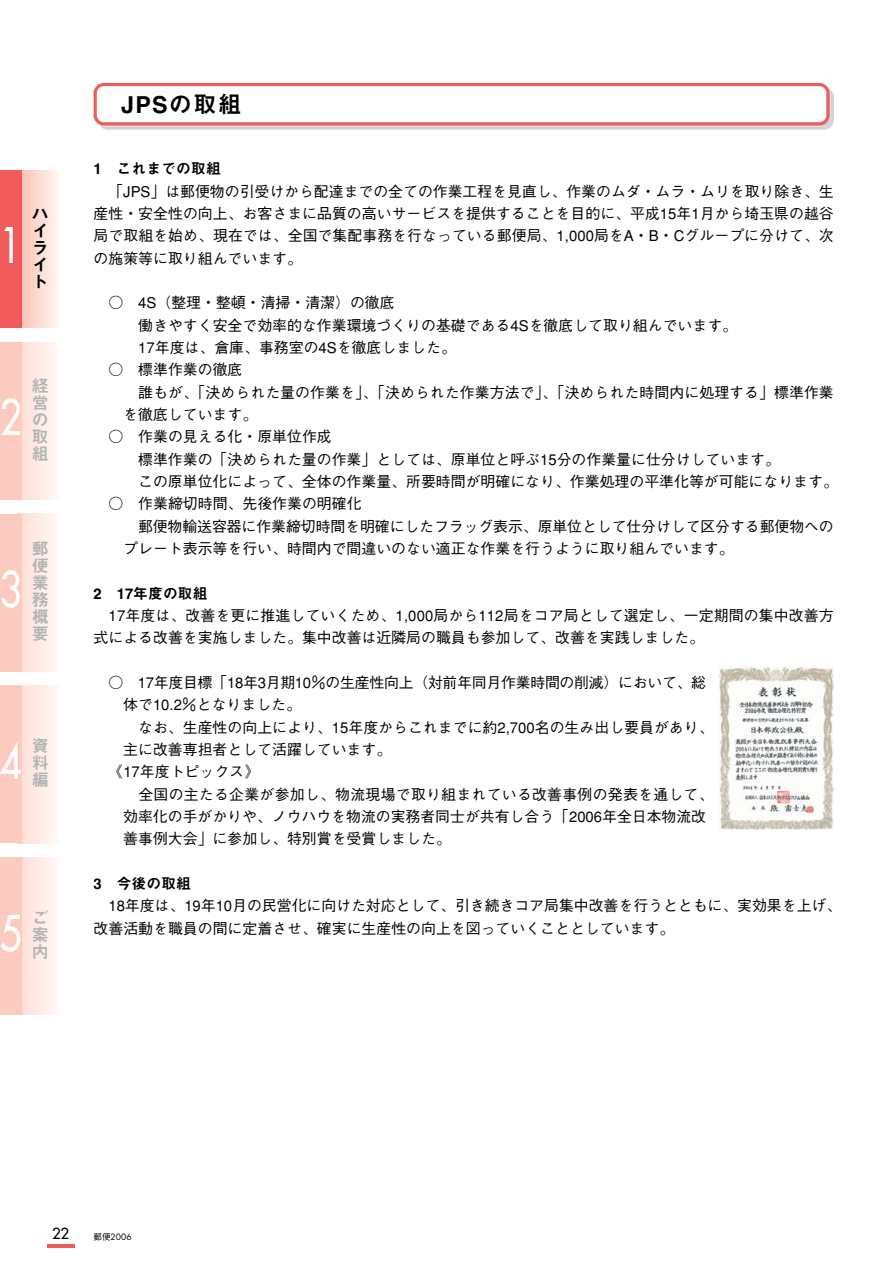
<style>
.page{position:relative;width:893px;height:1262px;background:#fff}
.page>*{position:absolute;margin:0;border:0;box-sizing:border-box;transform-origin:0 0}
.t1{font:47.85px "Futura";color:#fff;scale:.8 1}
.t2{font:23.4px "Midashi Go MB31";letter-spacing:.05em;color:#000}
.t3{font:16.95px/17px "Midashi Go MB31";color:#b3b3b3;text-align:justify}
.t4{font:16.95px/17px "Midashi Go MB31";color:#000;text-align:justify}
.t5{font:500 14.85px/22.4px "Gothic BBB";color:#000}
.t6{font:500 14.85px/22.4px "Gothic BBB";letter-spacing:-.02em;color:#000}
.t7{font:14.85px "Midashi Go MB31";color:#000}
.t8{font:14.85px "Futura";color:#000}
.t9{font:8.55px "Futura";color:#000}
.s1{font-family:"Gothic BBB";font-weight:500}
</style>
<div class="page">
<svg style="left:21px;top:170px;width:37px;height:157px;background:#fcd9d1"></svg>
<div style="left:0;top:170px;width:21px;height:157px;background:#f15b5b"></div>
<svg style="left:21px;top:342px;width:34px;height:157px"></svg>
<div style="left:0;top:342px;width:21px;height:157px;background:#fbcbc0"></div>
<svg style="left:21px;top:514px;width:34px;height:157px"></svg>
<div style="left:0;top:514px;width:21px;height:157px;background:#fbcbc0"></div>
<svg style="left:21px;top:685px;width:34px;height:158px"></svg>
<div style="left:0;top:685px;width:21px;height:158px;background:#fbcbc0"></div>
<svg style="left:21px;top:857px;width:34px;height:158px"></svg>
<div style="left:0;top:857px;width:21px;height:158px;background:#fbcbc0"></div>
<hr style="left:47px;top:1244px;width:27px;height:3px;background:#f15b5b">
<svg style="left:101px;top:90px;width:729px;height:36px"></svg>
<div style="left:98px;top:87px;width:735px;height:43px;border:3px solid #d1d3d4;border-radius:9px"></div>
<div style="left:97px;top:86px;width:729px;height:36px;background:#fff;border-radius:7px"></div>
<div style="left:94px;top:83px;width:735px;height:42px;border:3px solid #f15b5b;border-radius:9px"></div>
<img style="left:718px;top:666px;width:115px;height:163px">
<h1 class="t1" style="left:-1px;top:222px;width:29px">1</h1>
<p class="t4" style="left:32px;top:207px;width:19px">ハイライト</p>
<h1 class="t1" style="left:-1px;top:393px;width:29px">2</h1>
<p class="t3" style="left:32px;top:379px;width:19px">経営の取組</p>
<h1 class="t1" style="left:-1px;top:565px;width:29px">3</h1>
<p class="t3" style="left:32px;top:542px;width:19px">郵便業務概要</p>
<h1 class="t1" style="left:-1px;top:737px;width:29px">4</h1>
<p class="t3" style="left:32px;top:740px;width:19px">資料編</p>
<h1 class="t1" style="left:-1px;top:909px;width:29px">5</h1>
<p class="t3" style="left:32px;top:911px;width:19px">ご案内</p>
<h2 class="t2" style="left:121px;top:95px;width:122px">JPSの取組</h2>
<p class="t7" style="left:94px;top:163px;width:129px">1 これまでの取組</p>
<p class="t5" style="left:94px;top:182px;width:741px;text-align:justify;text-indent:15px">「JPS」は郵便物の引受けから配達までの全ての作業工程を見直し、作業のムダ・ムラ・ムリを取り除き、生産性・安全性の向上、お客さまに品質の高いサービスを提供することを目的に、平成15年1月から埼玉県の越谷局で取組を始め、現在では、全国で集配事務を行なっている郵便局、1,000局をA・B・Cグループに分けて、次の施策等に取り組んでいます。</p>
<p class="t5" style="left:108px;top:294px;width:288px">○　4S（整理・整頓・清掃・清潔）の徹底</p>
<p class="t5" style="left:138px;top:316px;width:600px">働きやすく安全で効率的な作業環境づくりの基礎である4Sを徹底して取り組んでいます。</p>
<p class="t5" style="left:138px;top:338px;width:319px">17年度は、倉庫、事務室の4Sを徹底しました。</p>
<p class="t5" style="left:108px;top:360px;width:135px">○　標準作業の徹底</p>
<p class="t5" style="left:138px;top:383px;width:697px">誰もが、「決められた量の作業を」、「決められた作業方法で」、「決められた時間内に処理する」標準作業</p>
<p class="t5" style="left:123px;top:405px;width:135px">を徹底しています。</p>
<p class="t5" style="left:108px;top:427px;width:225px">○　作業の見える化・原単位作成</p>
<p class="t5" style="left:138px;top:450px;width:643px">標準作業の「決められた量の作業」としては、原単位と呼ぶ15分の作業量に仕分けしています。</p>
<p class="t5" style="left:138px;top:472px;width:701px">この原単位化によって、全体の作業量、所要時間が明確になり、作業処理の平準化等が可能になります。</p>
<p class="t5" style="left:108px;top:494px;width:254px">○　作業締切時間、先後作業の明確化</p>
<p class="t5" style="left:138px;top:517px;width:697px">郵便物輸送容器に作業締切時間を明確にしたフラッグ表示、原単位として仕分けして区分する郵便物への</p>
<p class="t5" style="left:123px;top:539px;width:612px">プレート表示等を行い、時間内で間違いのない適正な作業を行うように取り組んでいます。</p>
<p class="t7" style="left:94px;top:587px;width:116px">2 17年度の取組</p>
<p class="t5" style="left:94px;top:606px;width:741px;text-indent:15px">17年度は、改善を更に推進していくため、1,000局から112局をコア局として選定し、一定期間の集中改善方式による改善を実施しました。集中改善は近隣局の職員も参加して、改善を実践しました。</p>
<p class="t6" style="left:123px;top:673px;width:584px;text-indent:-15px">○ 17年度目標「18年3月期10％の生産性向上（対前年同月作業時間の削減）において、総体で10.2％となりました。</p>
<p class="t5" style="left:138px;top:718px;width:577px">なお、生産性の向上により、15年度からこれまでに約2,700名の生み出し要員があり、</p>
<p class="t5" style="left:123px;top:740px;width:269px">主に改善専担者として活躍しています。</p>
<p class="t5" style="left:108px;top:762px;width:152px">《17年度トピックス》</p>
<p class="t5" style="left:138px;top:785px;width:576px">全国の主たる企業が参加し、物流現場で取り組まれている改善事例の発表を通して、</p>
<p class="t5" style="left:123px;top:807px;width:584px">効率化の手がかりや、ノウハウを物流の実務者同士が共有し合う「2006年全日本物流改</p>
<p class="t5" style="left:123px;top:829px;width:329px">善事例大会」に参加し、特別賞を受賞しました。</p>
<p class="t7" style="left:94px;top:877px;width:99px">3 今後の取組</p>
<p class="t5" style="left:94px;top:896px;width:749px;text-indent:15px">18年度は、19年10月の民営化に向けた対応として、引き続きコア局集中改善を行うとともに、実効果を上げ、改善活動を職員の間に定着させ、確実に生産性の向上を図っていくこととしています。</p>
<p class="t8" style="left:52px;top:1226px;width:19px">22</p>
<p class="t9" style="left:94px;top:1232px;width:39px"><span class="s1">郵便</span>2006</p>
</div>
